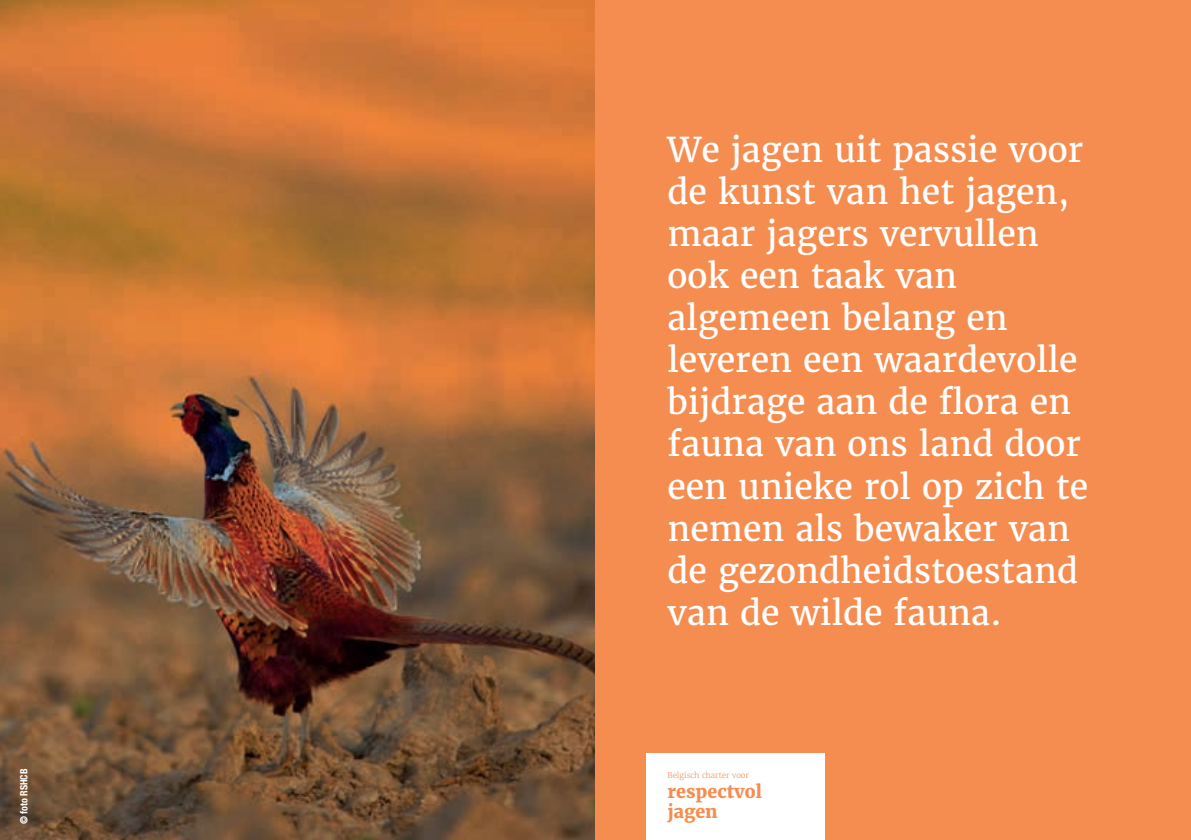
<style>
.page{position:relative;width:1191px;height:840px;background:#fff}
.page>*{position:absolute;margin:0;border:0;box-sizing:border-box;transform-origin:0 0}
.t1{font:34px/42px "Merriweather";color:#fff}
.t2{font:800 18px/20px "Merriweather";color:#f68d50}
.t3{font:700 condensed 10px "Helvetica Neue";color:#fff}
.t4{font:300 7.8px "Merriweather";color:#f68d50}
</style>
<div class="page">
<img style="left:0;top:0;width:595px;height:839px">
<div style="left:595px;top:0;width:596px;height:839px;background:#f68d50"></div>
<div style="left:646px;top:753px;width:179px;height:86px;background:#fff"></div>
<p class="t3" style="left:16px;top:823px;width:57px;rotate:-90deg">© foto RSHCB</p>
<p class="t1" style="left:667px;top:129px;width:422px">We jagen uit passie voor de kunst van het jagen, maar jagers vervullen ook een taak van algemeen belang en leveren een waardevolle bijdrage aan de flora en fauna van ons land door een unieke rol op zich te nemen als bewaker van de gezondheidstoestand van de wilde fauna.</p>
<p class="t4" style="left:667px;top:769px;width:83px">Belgisch charter voor</p>
<p class="t2" style="left:667px;top:780px;width:96px">respectvol jagen</p>
</div>
